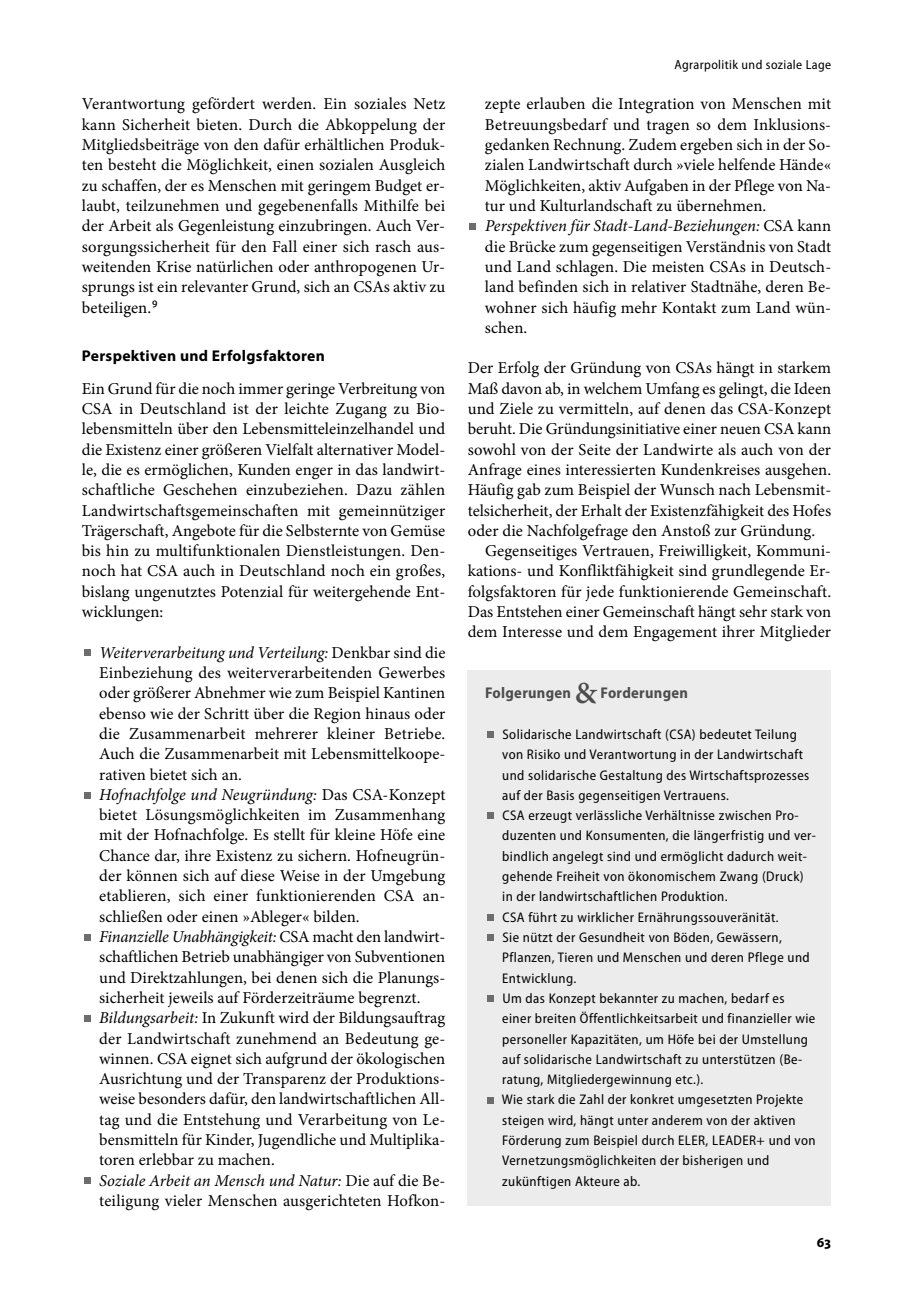
<style>
.page{position:relative;width:918px;height:1315px;background:#fff}
.page>*{position:absolute;margin:0;border:0;box-sizing:border-box;transform-origin:0 0}
.t1{font:16.62px/20.3px "Minion Pro";letter-spacing:.005em;color:#000;text-align:justify}
.t2{font:700 15.58px "Myriad Pro";letter-spacing:.02em;color:#000}
.t3{font:700 semi-condensed 15.58px "Myriad Pro";letter-spacing:.02em;color:#4d4d4d}
.t4{font:semi-condensed 14px/20.3px "Myriad Pro";letter-spacing:.03em;color:#000}
.t5{font:semi-condensed 13.12px "Myriad Pro";letter-spacing:.03em;color:#000}
.s1{font-family:"Myriad Pro";font-stretch:semi-condensed;font-size:17.5px}
.s2{font-style:italic}
.s3{font-family:"Minion Pro";font-weight:600;font-stretch:normal;font-size:30.8px}
</style>
<div class="page">
<div style="left:84px;top:649px;width:7px;height:7px;background:#6d6d6d"></div>
<div style="left:84px;top:791px;width:7px;height:7px;background:#6d6d6d"></div>
<div style="left:84px;top:933px;width:7px;height:7px;background:#6d6d6d"></div>
<div style="left:84px;top:1015px;width:7px;height:7px;background:#6d6d6d"></div>
<div style="left:84px;top:1177px;width:7px;height:7px;background:#6d6d6d"></div>
<div style="left:469px;top:223px;width:7px;height:7px;background:#6d6d6d"></div>
<div style="left:468px;top:670px;width:363px;height:535px;background:#ececec"></div>
<div style="left:487px;top:731px;width:7px;height:7px;background:#6d6d6d"></div>
<div style="left:487px;top:812px;width:7px;height:7px;background:#6d6d6d"></div>
<div style="left:487px;top:914px;width:7px;height:7px;background:#6d6d6d"></div>
<div style="left:487px;top:934px;width:7px;height:7px;background:#6d6d6d"></div>
<div style="left:487px;top:995px;width:7px;height:7px;background:#6d6d6d"></div>
<div style="left:487px;top:1096px;width:7px;height:7px;background:#6d6d6d"></div>
<p class="t1" style="left:82px;top:95px;width:365px">Verantwortung gefördert werden. Ein soziales Netz kann Sicherheit bieten. Durch die Abkoppelung der Mitgliedsbeiträge von den dafür erhältlichen Produk&shy;ten besteht die Möglichkeit, einen sozialen Ausgleich zu schaffen, der es Menschen mit geringem Budget er&shy;laubt, teilzunehmen und gegebenenfalls Mithilfe bei der Arbeit als Gegenleistung einzubringen. Auch Ver&shy;sorgungssicherheit für den Fall einer sich rasch aus&shy;weitenden Krise natürlichen oder anthropogenen Ur&shy;sprungs ist ein relevanter Grund, sich an CSAs aktiv zu beteiligen.<span class="s1">9</span></p>
<p class="t2" style="left:82px;top:350px;width:245px">Perspektiven und Erfolgsfaktoren</p>
<p class="t1" style="left:82px;top:380px;width:365px">Ein Grund für die noch immer geringe Verbreitung von CSA in Deutschland ist der leichte Zugang zu Bio&shy;lebensmitteln über den Lebensmitteleinzelhandel und die Existenz einer größeren Vielfalt alternativer Model&shy;le, die es ermöglichen, Kunden enger in das landwirt&shy;schaftliche Geschehen einzubeziehen. Dazu zählen Landwirtschaftsgemeinschaften mit gemeinnütziger Trägerschaft, Angebote für die Selbsternte von Gemüse bis hin zu multifunktionalen Dienstleistungen. Den&shy;noch hat CSA auch in Deutschland noch ein großes, bislang ungenutztes Potenzial für weitergehende Ent&shy;wicklungen:</p>
<p class="t1" style="left:99px;top:644px;width:348px;text-align:left"><span class="s2">Weiterverarbeitung und Verteilung:</span> Denkbar sind die Einbeziehung des weiterverarbeitenden Gewerbes oder größerer Abnehmer wie zum Beispiel Kantinen ebenso wie der Schritt über die Region hinaus oder die Zusammenarbeit mehrerer kleiner Betriebe.<br>Auch die Zusammenarbeit mit Lebensmittelkoope&shy;rativen bietet sich an.<br><span class="s2">Hofnachfolge und Neugründung:</span> Das CSA-Konzept bietet Lösungsmöglichkeiten im Zusammenhang mit der Hofnachfolge. Es stellt für kleine Höfe eine Chance dar, ihre Existenz zu sichern. Hofneugrün&shy;der können sich auf diese Weise in der Umgebung etablieren, sich einer funktionierenden CSA an&shy;schließen oder einen »Ableger« bilden.<br><span class="s2">Finanzielle Unabhängigkeit:</span> CSA macht den landwirt&shy;schaftlichen Betrieb unabhängiger von Subventionen und Direktzahlungen, bei denen sich die Planungs&shy;sicherheit jeweils auf Förderzeiträume begrenzt.<br><span class="s2">Bildungsarbeit:</span> In Zukunft wird der Bildungsauftrag der Landwirtschaft zunehmend an Bedeutung ge&shy;winnen. CSA eignet sich aufgrund der ökologischen Ausrichtung und der Transparenz der Produktions&shy;weise besonders dafür, den landwirtschaftlichen All&shy;tag und die Entstehung und Verarbeitung von Le&shy;bensmitteln für Kinder, Jugendliche und Multiplika&shy;toren erlebbar zu machen.<br><span class="s2">Soziale Arbeit an Mensch und Natur:</span> Die auf die Be&shy;teiligung vieler Menschen ausgerichteten Hofkon-</p>
<p class="t5" style="left:674px;top:60px;width:158px">Agrarpolitik und soziale Lage</p>
<p class="t1" style="left:485px;top:95px;width:348px;text-align:left">zepte erlauben die Integration von Menschen mit Betreuungsbedarf und tragen so dem Inklusions&shy;gedanken Rechnung. Zudem ergeben sich in der So&shy;zialen Landwirtschaft durch »viele helfende Hände« Möglichkeiten, aktiv Aufgaben in der Pflege von Na&shy;tur und Kulturlandschaft zu übernehmen.<br><span class="s2">Perspektiven für Stadt-Land-Beziehungen:</span> CSA kann die Brücke zum gegenseitigen Verständnis von Stadt und Land schlagen. Die meisten CSAs in Deutsch&shy;land befinden sich in relativer Stadtnähe, deren Be&shy;wohner sich häufig mehr Kontakt zum Land wün&shy;schen.</p>
<p class="t1" style="left:468px;top:359px;width:365px">Der Erfolg der Gründung von CSAs hängt in starkem</p>
<p class="t1" style="left:468px;top:380px;width:365px">Maß davon ab, in welchem Umfang es gelingt, die Ideen</p>
<p class="t1" style="left:468px;top:400px;width:365px">und Ziele zu vermitteln, auf denen das CSA-Konzept</p>
<p class="t1" style="left:468px;top:420px;width:365px">beruht. Die Gründungsinitiative einer neuen CSA kann</p>
<p class="t1" style="left:468px;top:441px;width:365px">sowohl von der Seite der Landwirte als auch von der</p>
<p class="t1" style="left:468px;top:461px;width:365px">Anfrage eines interessierten Kundenkreises ausgehen.</p>
<p class="t1" style="left:468px;top:481px;width:365px">Häufig gab zum Beispiel der Wunsch nach Lebensmit-</p>
<p class="t1" style="left:468px;top:501px;width:365px">telsicherheit, der Erhalt der Existenzfähigkeit des Hofes</p>
<p class="t1" style="left:468px;top:522px;width:349px">oder die Nachfolgefrage den Anstoß zur Gründung.</p>
<p class="t1" style="left:485px;top:542px;width:348px">Gegenseitiges Vertrauen, Freiwilligkeit, Kommuni-</p>
<p class="t1" style="left:468px;top:562px;width:365px">kations- und Konfliktfähigkeit sind grundlegende Er-</p>
<p class="t1" style="left:468px;top:583px;width:365px">folgsfaktoren für jede funktionierende Gemeinschaft.</p>
<p class="t1" style="left:468px;top:603px;width:365px">Das Entstehen einer Gemeinschaft hängt sehr stark von</p>
<p class="t1" style="left:468px;top:623px;width:365px">dem Interesse und dem Engagement ihrer Mitglieder</p>
<p class="t3" style="left:485px;top:687px;width:204px">Folgerungen <span class="s3">&amp;</span> Forderungen</p>
<p class="t4" style="left:502px;top:725px;width:316px">Solidarische Landwirtschaft (CSA) bedeutet Teilung von Risiko und Verantwortung in der Landwirtschaft und solidarische Gestaltung des Wirtschaftsprozesses auf der Basis gegenseitigen Vertrauens.<br>CSA erzeugt verlässliche Verhältnisse zwischen Pro&shy;duzenten und Konsumenten, die längerfristig und ver&shy;bindlich angelegt sind und ermöglicht dadurch weit&shy;gehende Freiheit von ökonomischem Zwang (Druck) in der landwirtschaftlichen Produktion.<br>CSA führt zu wirklicher Ernährungssouveränität.<br>Sie nützt der Gesundheit von Böden, Gewässern, Pflanzen, Tieren und Menschen und deren Pflege und Entwicklung.<br>Um das Konzept bekannter zu machen, bedarf es einer breiten Öffentlichkeitsarbeit und finanzieller wie personeller Kapazitäten, um Höfe bei der Umstellung auf solidarische Landwirtschaft zu unterstützen (Be&shy;ratung, Mitgliedergewinnung etc.).<br>Wie stark die Zahl der konkret umgesetzten Projekte steigen wird, hängt unter anderem von der aktiven Förderung zum Beispiel durch ELER, LEADER+ und von Vernetzungsmöglichkeiten der bisherigen und zukünftigen Akteure ab.</p>
</div>
